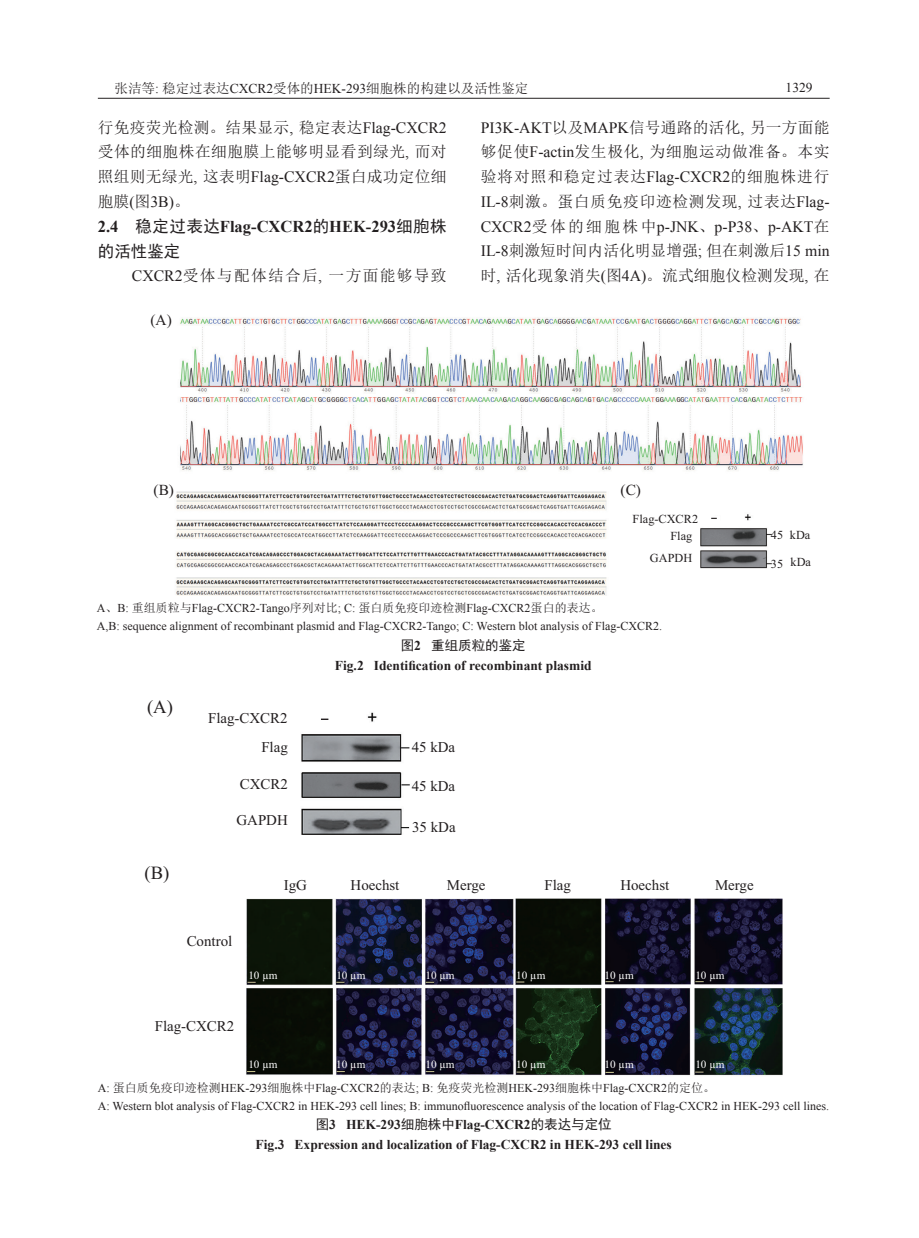
<style>
.page{position:relative;width:919px;height:1238px;background:#fff}
.page>*{position:absolute;margin:0;border:0;box-sizing:border-box;transform-origin:0 0}
.t1{font:18.6px "Times New Roman";color:#231f20}
.标题2{font:700 16.5px/24.8px "Times New Roman";color:#231f20}
.正文{font:15.75px/24.8px "Sim Sun";letter-spacing:.015em;color:#231f20;text-align:justify}
.正文-2{font:15.75px "Sim Sun";letter-spacing:.08em;color:#231f20}
.t2{font:15.3px "Times New Roman";color:#231f20}
.t3{font:14.85px/28.3px "Times New Roman";color:#231f20;text-align:right}
.表头_图题{font:700 13.5px "Times New Roman";color:#231f20}
.t4{font:13.5px "Sim Sun";color:#231f20}
.表头_图题-2{font:13.5px "Sim Hei";color:#231f20}
.t5{font:13.5px "Times New Roman";color:#231f20}
.t6{font:12.3px/17.7px "Times New Roman";color:#231f20}
.表格_图注{font:12px "Times New Roman";color:#231f20}
.t7{font:11.25px "Times New Roman";color:#fff}
.s1{font-family:"Times New Roman"}
.s2{font-family:"Sim Hei";font-weight:400}
.s3{font-family:"Sim Sun"}
.s4{font-family:"Times New Roman";font-weight:700}
</style>
<div class="page">
<hr style="left:98px;top:98px;width:731px;height:1px;background:#231f20">
<img style="left:176px;top:318px;width:627px;height:278px">
<svg style="left:709px;top:516px;width:11px;height:5px"></svg>
<img style="left:246px;top:712px;width:537px;height:364px">
<div style="left:318px;top:716px;width:14px;height:7px;background:#fff"></div>
<svg style="left:321px;top:718px;width:7px;height:2px"></svg>
<p class="t4" style="left:114px;top:81px;width:415px">张洁等<span class="s1">:</span> 稳定过表达<span class="s1">CXCR2</span>受体的<span class="s1">HEK-293</span>细胞株的构建以及活性鉴定</p>
<p class="t5" style="left:785px;top:79px;width:28px">1329</p>
<p class="正文" style="left:98px;top:115px;width:350px">行免疫荧光检测。结果显示<span class="s1">,</span> 稳定表达<span class="s1">Flag-CXCR2</span>受体的细胞株在细胞膜上能够明显看到绿光<span class="s1">,</span> 而对照组则无绿光<span class="s1">,</span> 这表明<span class="s1">Flag-CXCR2</span>蛋白成功定位细胞膜<span class="s1">(</span>图<span class="s1">3B)</span>。</p>
<p class="标题2" style="left:98px;top:214px;width:350px">2.4 <span class="s2">稳定过表达</span>Flag-CXCR2<span class="s2">的</span>HEK-293<span class="s2">细胞株的活性鉴定</span></p>
<p class="正文-2" style="left:132px;top:268px;width:316px"><span class="s1">CXCR2</span>受体与配体结合后<span class="s1">,</span> 一方面能够导致</p>
<p class="正文" style="left:480px;top:115px;width:350px"><span class="s1">PI3K-AKT</span>以及<span class="s1">MAPK</span>信号通路的活化<span class="s1">,</span> 另一方面能够促使<span class="s1">F-actin</span>发生极化<span class="s1">,</span> 为细胞运动做准备。本实验将对照和稳定过表达<span class="s1">Flag-CXCR2</span>的细胞株进行<span class="s1">IL-8</span>刺激。蛋白质免疫印迹检测发现<span class="s1">,</span> 过表达<span class="s1">Flag-CXCR2</span>受体的细胞株中<span class="s1">p-JNK</span>、<span class="s1">p-P38</span>、<span class="s1">p-AKT</span>在<span class="s1">IL-8</span>刺激短时间内活化明显增强<span class="s1">;</span> 但在刺激后<span class="s1">15 min</span>时<span class="s1">,</span> 活化现象消失<span class="s1">(</span>图<span class="s1">4A)</span>。流式细胞仪检测发现<span class="s1">,</span> 在</p>
<p class="t2" style="left:150px;top:309px;width:23px">(A)</p>
<p class="t2" style="left:154px;top:479px;width:22px">(B)</p>
<p class="t2" style="left:620px;top:479px;width:22px">(C)</p>
<p class="t6" style="left:670px;top:509px;width:29px;text-indent:-38px">Flag-CXCR2<br>Flag</p>
<p class="t6" style="left:650px;top:549px;width:44px">GAPDH</p>
<p class="表格_图注" style="left:97px;top:600px;width:507px">A<span class="s3">、</span>B: <span class="s3">重组质粒与</span>Flag-CXCR2-Tango<span class="s3">序列对比</span>; C: <span class="s3">蛋白质免疫印迹检测</span>Flag-CXCR2<span class="s3">蛋白的表达。</span></p>
<p class="表格_图注" style="left:97px;top:618px;width:566px">A,B: sequence alignment of recombinant plasmid and Flag-CXCR2-Tango; C: Western blot analysis of Flag-CXCR2.</p>
<p class="表头_图题-2" style="left:401px;top:638px;width:126px">图<span class="s4">2</span> 重组质粒的鉴定</p>
<p class="表头_图题" style="left:335px;top:656px;width:258px">Fig.2 Identification of recombinant plasmid</p>
<p class="t1" style="left:147px;top:693px;width:27px">(A)</p>
<p class="t1" style="left:145px;top:860px;width:26px">(B)</p>
<p class="t3" style="left:208px;top:703px;width:81px">Flag-CXCR2<br>Flag</p>
<p class="t3" style="left:240px;top:769px;width:50px">CXCR2</p>
<p class="t3" style="left:236px;top:805px;width:53px">GAPDH</p>
<p class="t3" style="left:411px;top:732px;width:45px">45 kDa</p>
<p class="t3" style="left:411px;top:771px;width:45px">45 kDa</p>
<p class="t3" style="left:412px;top:812px;width:45px">35 kDa</p>
<p class="t3" style="left:284px;top:870px;width:25px">IgG</p>
<p class="t3" style="left:350px;top:870px;width:50px">Hoechst</p>
<p class="t3" style="left:447px;top:870px;width:40px">Merge</p>
<p class="t3" style="left:544px;top:870px;width:28px">Flag</p>
<p class="t3" style="left:620px;top:870px;width:50px">Hoechst</p>
<p class="t3" style="left:715px;top:870px;width:40px">Merge</p>
<p class="t3" style="left:187px;top:926px;width:47px">Control</p>
<p class="t7" style="left:248px;top:967px;width:31px">10 µm</p>
<p class="t7" style="left:336px;top:967px;width:31px">10 µm</p>
<p class="t7" style="left:425px;top:967px;width:31px">10 µm</p>
<p class="t7" style="left:516px;top:967px;width:31px">10 µm</p>
<p class="t7" style="left:604px;top:967px;width:31px">10 µm</p>
<p class="t7" style="left:695px;top:967px;width:31px">10 µm</p>
<p class="t3" style="left:155px;top:1012px;width:81px">Flag-CXCR2</p>
<p class="t7" style="left:248px;top:1056px;width:31px">10 µm</p>
<p class="t7" style="left:336px;top:1056px;width:31px">10 µm</p>
<p class="t7" style="left:425px;top:1056px;width:31px">10 µm</p>
<p class="t7" style="left:516px;top:1056px;width:31px">10 µm</p>
<p class="t7" style="left:604px;top:1056px;width:31px">10 µm</p>
<p class="t7" style="left:695px;top:1056px;width:31px">10 µm</p>
<p class="t6" style="left:789px;top:525px;width:22px">kDa</p>
<p class="t6" style="left:790px;top:553px;width:22px">kDa</p>
<p class="t6" style="left:770px;top:526px;width:14px">45</p>
<p class="t6" style="left:770px;top:554px;width:14px">35</p>
<p class="表格_图注" style="left:98px;top:1079px;width:619px">A: <span class="s3">蛋白质免疫印迹检测</span>HEK-293<span class="s3">细胞株中</span>Flag-CXCR2<span class="s3">的表达</span>; B: <span class="s3">免疫荧光检测</span>HEK-293<span class="s3">细胞株中</span>Flag-CXCR2<span class="s3">的定位。</span></p>
<p class="表格_图注" style="left:98px;top:1097px;width:732px">A: Western blot analysis of Flag-CXCR2 in HEK-293 cell lines; B: immunofluorescence analysis of the location of Flag-CXCR2 in HEK-293 cell lines.</p>
<p class="表头_图题" style="left:316px;top:1115px;width:297px"><span class="s2">图</span>3 HEK-293<span class="s2">细胞株中</span>Flag-CXCR2<span class="s2">的表达与定位</span></p>
<p class="表头_图题" style="left:255px;top:1135px;width:418px">Fig.3 Expression and localization of Flag-CXCR2 in HEK-293 cell lines</p>
</div>
